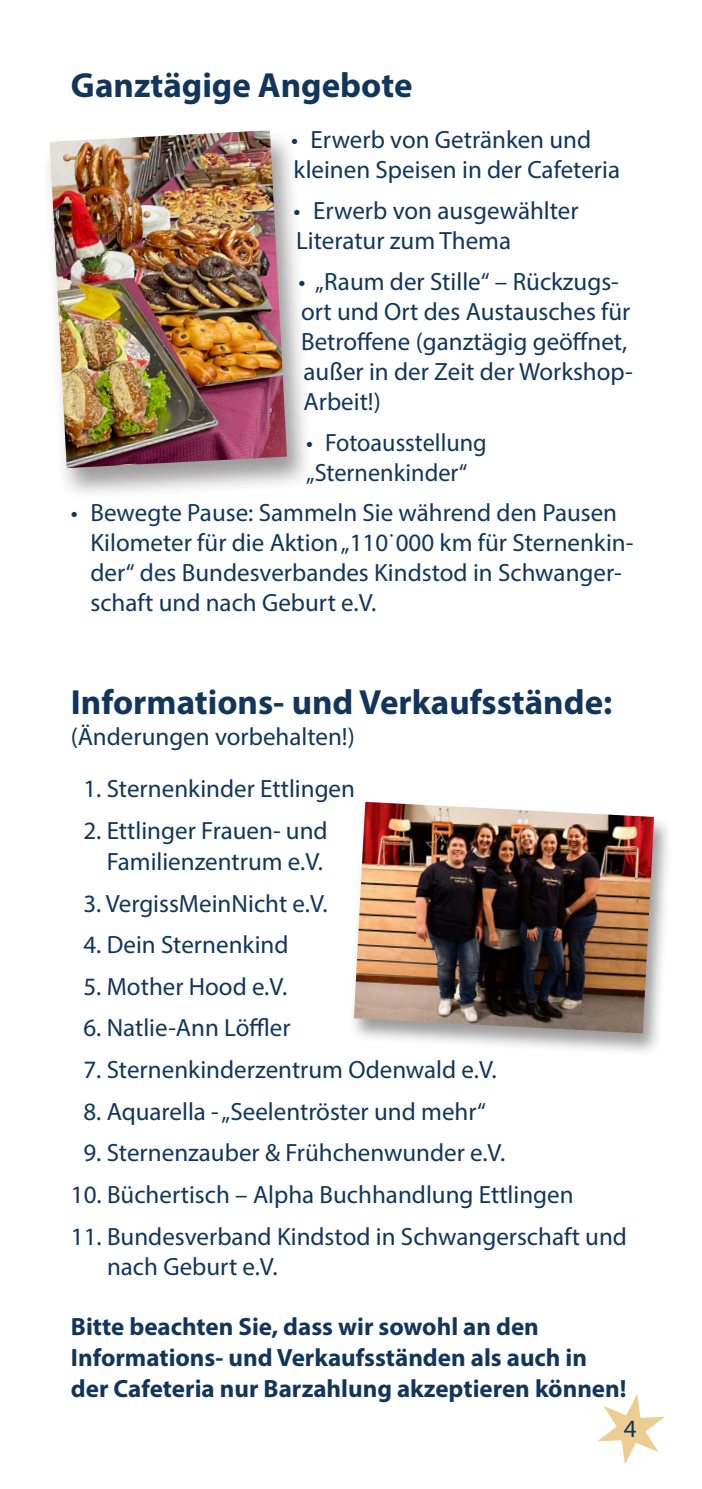
<style>
.page{position:relative;width:702px;height:1489px;background:#fff}
.page>*{position:absolute;margin:0;border:0;box-sizing:border-box;transform-origin:0 0}
.Überschrift{font:700 35px "Myriad Pro";color:#12365b}
.Grundschrift_Aufzählung_mA{font:25px/30px "Myriad Pro";color:#12365b}
.Grundschrift{font:700 25px/31px "Myriad Pro";color:#12365b}
.Überschrift-2{font:25px "Myriad Pro";color:#12365b}
.Grundschrift-2{font:25px "Myriad Pro";color:#12365b}
</style>
<div class="page">
<svg style="left:597px;top:1394px;width:67px;height:70px"></svg>
<div style="left:42px;top:129px;width:271px;height:372px;background:#231f20;opacity:.45"></div>
<img style="left:50px;top:130px;width:237px;height:338px">
<div style="left:348px;top:800px;width:325px;height:257px;background:#231f20;opacity:.45"></div>
<img style="left:354px;top:801px;width:300px;height:232px">
<p class="Überschrift" style="left:71px;top:63px;width:343px">Ganztägige Angebote</p>
<p class="Grundschrift_Aufzählung_mA" style="left:291px;top:125px;width:330px">• Erwerb von Getränken und kleinen Speisen in der Cafeteria</p>
<p class="Grundschrift_Aufzählung_mA" style="left:293px;top:195px;width:286px">• Erwerb von ausgewählter<br>Literatur zum Thema</p>
<p class="Grundschrift_Aufzählung_mA" style="left:298px;top:266px;width:336px">• „Raum der Stille“ – Rückzugs&shy;ort und Ort des Austausches für<br>Betroffene (ganztägig geöffnet, außer in der Zeit der Workshop-<br>Arbeit!)</p>
<p class="Grundschrift_Aufzählung_mA" style="left:306px;top:426px;width:182px">• Fotoausstellung „Sternenkinder“</p>
<p class="Grundschrift_Aufzählung_mA" style="left:90px;top:497px;width:544px;text-indent:-20px">• Bewegte Pause: Sammeln Sie während den Pausen Kilometer für die Aktion „110˙000 km für Sternenkin&shy;der“ des Bundesverbandes Kindstod in Schwanger&shy;schaft und nach Geburt e.V.</p>
<p class="Überschrift" style="left:71px;top:679px;width:543px">Informations- und Verkaufsstände:</p>
<p class="Überschrift-2" style="left:71px;top:721px;width:285px">(Änderungen vorbehalten!)</p>
<p class="Grundschrift_Aufzählung_mA" style="left:83px;top:773px;width:273px">1. Sternenkinder Ettlingen</p>
<p class="Grundschrift_Aufzählung_mA" style="left:83px;top:814px;width:246px;line-height:31px;text-align:right">2. Ettlinger Frauen- und<br>Familienzentrum e.V.</p>
<p class="Grundschrift_Aufzählung_mA" style="left:83px;top:887px;width:246px">3. VergissMeinNicht e.V.</p>
<p class="Grundschrift_Aufzählung_mA" style="left:83px;top:929px;width:207px">4. Dein Sternenkind</p>
<p class="Grundschrift_Aufzählung_mA" style="left:83px;top:970px;width:205px">5. Mother Hood e.V.</p>
<p class="Grundschrift_Aufzählung_mA" style="left:83px;top:1012px;width:209px">6. Natlie-Ann Löffler</p>
<p class="Grundschrift_Aufzählung_mA" style="left:83px;top:1054px;width:415px">7. Sternenkinderzentrum Odenwald e.V.</p>
<p class="Grundschrift_Aufzählung_mA" style="left:83px;top:1095px;width:404px">8. Aquarella - „Seelentröster und mehr“</p>
<p class="Grundschrift_Aufzählung_mA" style="left:83px;top:1137px;width:423px">9. Sternenzauber &amp; Frühchenwunder e.V.</p>
<p class="Grundschrift_Aufzählung_mA" style="left:71px;top:1178px;width:504px">10. Büchertisch – Alpha Buchhandlung Ettlingen</p>
<p class="Grundschrift_Aufzählung_mA" style="left:107px;top:1220px;width:521px;line-height:31px;text-indent:-36px">11. Bundesverband Kindstod in Schwangerschaft und nach Geburt e.V.</p>
<p class="Grundschrift" style="left:71px;top:1309px;width:557px">Bitte beachten Sie, dass wir sowohl an den<br>Informations- und Verkaufsständen als auch in der Cafeteria nur Barzahlung akzeptieren können!</p>
<p class="Grundschrift-2" style="left:624px;top:1412px;width:14px">4</p>
</div>
